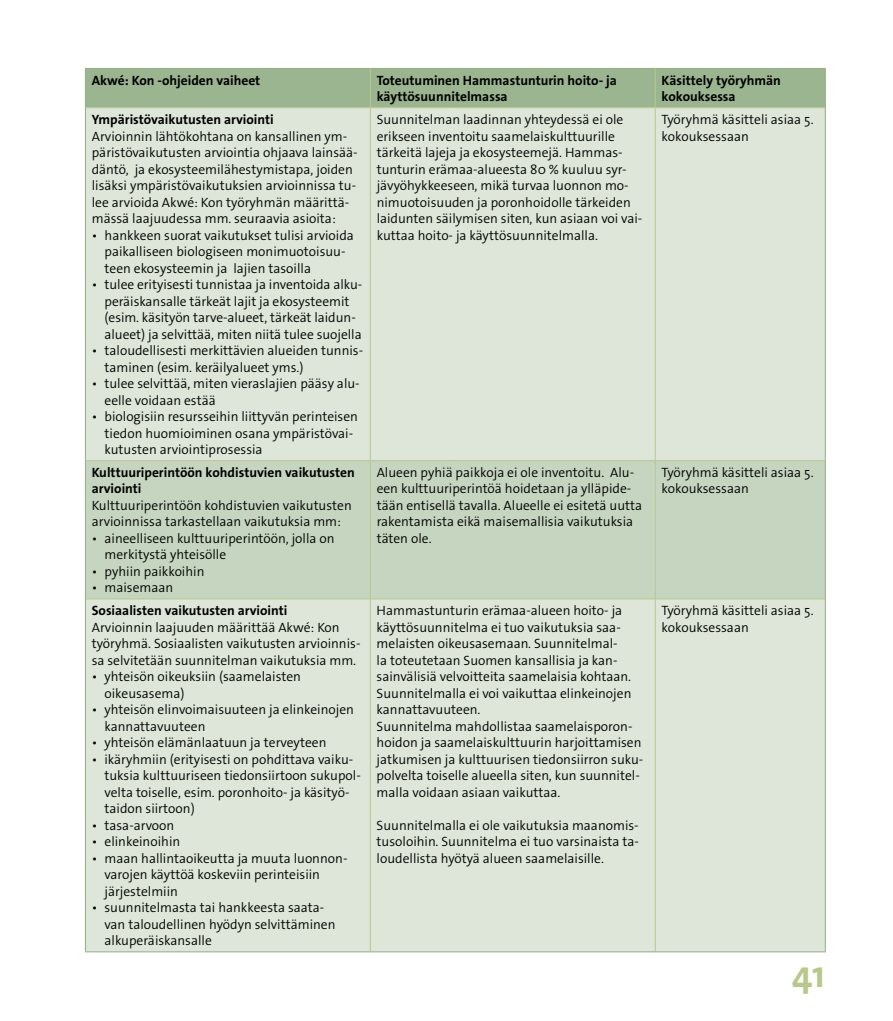
<style>
.page{position:relative;width:893px;height:1021px;background:#fff}
.page>*{position:absolute;margin:0;border:0;box-sizing:border-box;transform-origin:0 0}
.t1{font:700 37.5px "The Sans Os F";color:#b8c88a}
.t2{font:300 13.5px/16.5px "The Sans Os F";color:#000}
.t3{font:700 13.5px/16.5px "The Sans Os F";color:#000}
.s1{font-weight:700}
</style>
<div class="page">
<div style="left:86px;top:69px;width:739px;height:38px;background:#9ab590"></div>
<div style="left:86px;top:108px;width:739px;height:843px;background:#dde6d8"></div>
<div style="left:86px;top:461px;width:739px;height:137px;background:#c6d5c0"></div>
<hr style="left:370px;top:69px;width:1px;height:38px;background:#b8c88a">
<hr style="left:655px;top:69px;width:1px;height:38px;background:#b8c88a">
<hr style="left:86px;top:107px;width:284px;height:1px;background:#b8c88a">
<hr style="left:370px;top:107px;width:285px;height:1px;background:#b8c88a">
<hr style="left:655px;top:107px;width:170px;height:1px;background:#b8c88a">
<hr style="left:370px;top:108px;width:1px;height:352px;background:#b8c88a">
<hr style="left:655px;top:108px;width:1px;height:352px;background:#b8c88a">
<hr style="left:86px;top:460px;width:284px;height:1px;background:#b8c88a">
<hr style="left:370px;top:460px;width:285px;height:1px;background:#b8c88a">
<hr style="left:370px;top:461px;width:1px;height:137px;background:#b8c88a">
<hr style="left:655px;top:460px;width:170px;height:1px;background:#b8c88a">
<hr style="left:655px;top:461px;width:1px;height:137px;background:#b8c88a">
<hr style="left:86px;top:598px;width:284px;height:1px;background:#b8c88a">
<hr style="left:370px;top:598px;width:285px;height:1px;background:#b8c88a">
<hr style="left:370px;top:599px;width:1px;height:352px;background:#b8c88a">
<hr style="left:655px;top:598px;width:170px;height:1px;background:#b8c88a">
<hr style="left:655px;top:599px;width:1px;height:352px;background:#b8c88a">
<hr style="left:85px;top:68px;width:285px;height:1px;background:#90ae84">
<hr style="left:85px;top:69px;width:1px;height:39px;background:#90ae84">
<hr style="left:370px;top:68px;width:285px;height:1px;background:#90ae84">
<hr style="left:655px;top:68px;width:171px;height:1px;background:#90ae84">
<hr style="left:825px;top:69px;width:1px;height:39px;background:#90ae84">
<hr style="left:85px;top:951px;width:285px;height:1px;background:#90ae84">
<hr style="left:370px;top:951px;width:285px;height:1px;background:#90ae84">
<hr style="left:655px;top:951px;width:171px;height:1px;background:#90ae84">
<hr style="left:85px;top:108px;width:1px;height:352px;background:#90ae84">
<hr style="left:825px;top:108px;width:1px;height:352px;background:#90ae84">
<hr style="left:85px;top:460px;width:1px;height:139px;background:#90ae84">
<hr style="left:825px;top:460px;width:1px;height:139px;background:#90ae84">
<hr style="left:85px;top:599px;width:1px;height:352px;background:#90ae84">
<hr style="left:825px;top:599px;width:1px;height:352px;background:#90ae84">
<p class="t3" style="left:92px;top:72px;width:170px">Akwé: Kon -ohjeiden vaiheet</p>
<p class="t3" style="left:377px;top:72px;width:242px">Toteutuminen Hammastunturin hoito- ja käyttösuunnitelmassa</p>
<p class="t3" style="left:662px;top:72px;width:121px">Käsittely työryhmän kokouksessa</p>
<p class="t2" style="left:92px;top:111px;width:267px"><span class="s1">Ympäristövaikutusten arviointi<br></span>Arvioinnin lähtökohtana on kansallinen ym&shy;päristövaikutusten arviointia ohjaava lainsää&shy;däntö, ja ekosysteemilähestymistapa, joiden lisäksi ympäristövaikutuksien arvioinnissa tu&shy;lee arvioida Akwé: Kon työryhmän määrittä&shy;mässä laajuudessa mm. seuraavia asioita:</p>
<p class="t2" style="left:105px;top:227px;width:251px;text-indent:-13px">• hankkeen suorat vaikutukset tulisi arvioida paikalliseen biologiseen monimuotoisuu&shy;teen ekosysteemin ja lajien tasoilla</p>
<p class="t2" style="left:105px;top:276px;width:259px;text-indent:-13px">• tulee erityisesti tunnistaa ja inventoida alku&shy;peräiskansalle tärkeät lajit ja ekosysteemit (esim. käsityön tarve-alueet, tärkeät laidun&shy;alueet) ja selvittää, miten niitä tulee suojella</p>
<p class="t2" style="left:105px;top:342px;width:260px;text-indent:-13px">• taloudellisesti merkittävien alueiden tunnis&shy;taminen (esim. keräilyalueet yms.)</p>
<p class="t2" style="left:105px;top:375px;width:257px;text-indent:-13px">• tulee selvittää, miten vieraslajien pääsy alu&shy;eelle voidaan estää</p>
<p class="t2" style="left:105px;top:408px;width:255px;text-indent:-13px">• biologisiin resursseihin liittyvän perinteisen tiedon huomioiminen osana ympäristövai&shy;kutusten arviointiprosessia</p>
<p class="t2" style="left:377px;top:111px;width:267px">Suunnitelman laadinnan yhteydessä ei ole erikseen inventoitu saamelaiskulttuurille tärkeitä lajeja ja ekosysteemejä. Hammas&shy;tunturin erämaa-alueesta 80 % kuuluu syr&shy;jävyöhykkeeseen, mikä turvaa luonnon mo&shy;nimuotoisuuden ja poronhoidolle tärkeiden laidunten säilymisen siten, kun asiaan voi vai&shy;kuttaa hoito- ja käyttösuunnitelmalla.</p>
<p class="t2" style="left:662px;top:111px;width:154px">Työryhmä käsitteli asiaa 5. kokouksessaan</p>
<p class="t2" style="left:92px;top:464px;width:265px"><span class="s1">Kulttuuriperintöön kohdistuvien vaikutusten arviointi<br></span>Kulttuuriperintöön kohdistuvien vaikutusten arvioinnissa tarkastellaan vaikutuksia mm:</p>
<p class="t2" style="left:105px;top:530px;width:232px;text-indent:-13px">• aineelliseen kulttuuriperintöön, jolla on merkitystä yhteisölle</p>
<p class="t2" style="left:92px;top:563px;width:114px">• pyhiin paikkoihin</p>
<p class="t2" style="left:92px;top:579px;width:83px">• maisemaan</p>
<p class="t2" style="left:92px;top:602px;width:270px"><span class="s1">Sosiaalisten vaikutusten arviointi<br></span>Arvioinnin laajuuden määrittää Akwé: Kon työryhmä. Sosiaalisten vaikutusten arvioinnis&shy;sa selvitetään suunnitelman vaikutuksia mm.</p>
<p class="t2" style="left:105px;top:668px;width:198px;text-indent:-13px">• yhteisön oikeuksiin (saamelaisten oikeusasema)</p>
<p class="t2" style="left:105px;top:701px;width:251px;text-indent:-13px">• yhteisön elinvoimaisuuteen ja elinkeinojen kannattavuuteen</p>
<p class="t2" style="left:92px;top:734px;width:236px">• yhteisön elämänlaatuun ja terveyteen</p>
<p class="t2" style="left:105px;top:751px;width:258px;text-indent:-13px">• ikäryhmiin (erityisesti on pohdittava vaiku&shy;tuksia kulttuuriseen tiedonsiirtoon sukupol&shy;velta toiselle, esim. poronhoito- ja käsityö&shy;taidon siirtoon)</p>
<p class="t2" style="left:92px;top:817px;width:84px">• tasa-arvoon</p>
<p class="t2" style="left:92px;top:833px;width:90px">• elinkeinoihin</p>
<p class="t2" style="left:105px;top:850px;width:243px;text-indent:-13px">• maan hallintaoikeutta ja muuta luonnon&shy;varojen käyttöä koskeviin perinteisiin järjestelmiin</p>
<p class="t2" style="left:105px;top:899px;width:233px;text-indent:-13px">• suunnitelmasta tai hankkeesta saata&shy;van taloudellinen hyödyn selvittäminen alkuperäiskansalle</p>
<p class="t2" style="left:377px;top:464px;width:267px">Alueen pyhiä paikkoja ei ole inventoitu. Alu&shy;een kulttuuriperintöä hoidetaan ja ylläpide&shy;tään entisellä tavalla. Alueelle ei esitetä uutta rakentamista eikä maisemallisia vaikutuksia täten ole.</p>
<p class="t2" style="left:662px;top:464px;width:154px">Työryhmä käsitteli asiaa 5. kokouksessaan</p>
<p class="t2" style="left:377px;top:602px;width:268px">Hammastunturin erämaa-alueen hoito- ja käyttösuunnitelma ei tuo vaikutuksia saa&shy;melaisten oikeusasemaan. Suunnitelmal-<br>la toteutetaan Suomen kansallisia ja kan&shy;sainvälisiä velvoitteita saamelaisia kohtaan.<br>Suunnitelmalla ei voi vaikuttaa elinkeinojen kannattavuuteen.<br>Suunnitelma mahdollistaa saamelaisporon&shy;hoidon ja saamelaiskulttuurin harjoittamisen jatkumisen ja kulttuurisen tiedonsiirron suku&shy;polvelta toiselle alueella siten, kun suunnitel&shy;malla voidaan asiaan vaikuttaa.</p>
<p class="t2" style="left:377px;top:817px;width:264px;text-align:justify">Suunnitelmalla ei ole vaikutuksia maanomis&shy;tusoloihin. Suunnitelma ei tuo varsinaista ta&shy;loudellista hyötyä alueen saamelaisille.</p>
<p class="t2" style="left:662px;top:602px;width:154px">Työryhmä käsitteli asiaa 5. kokouksessaan</p>
<p class="t1" style="left:792px;top:949px;width:35px">41</p>
</div>
